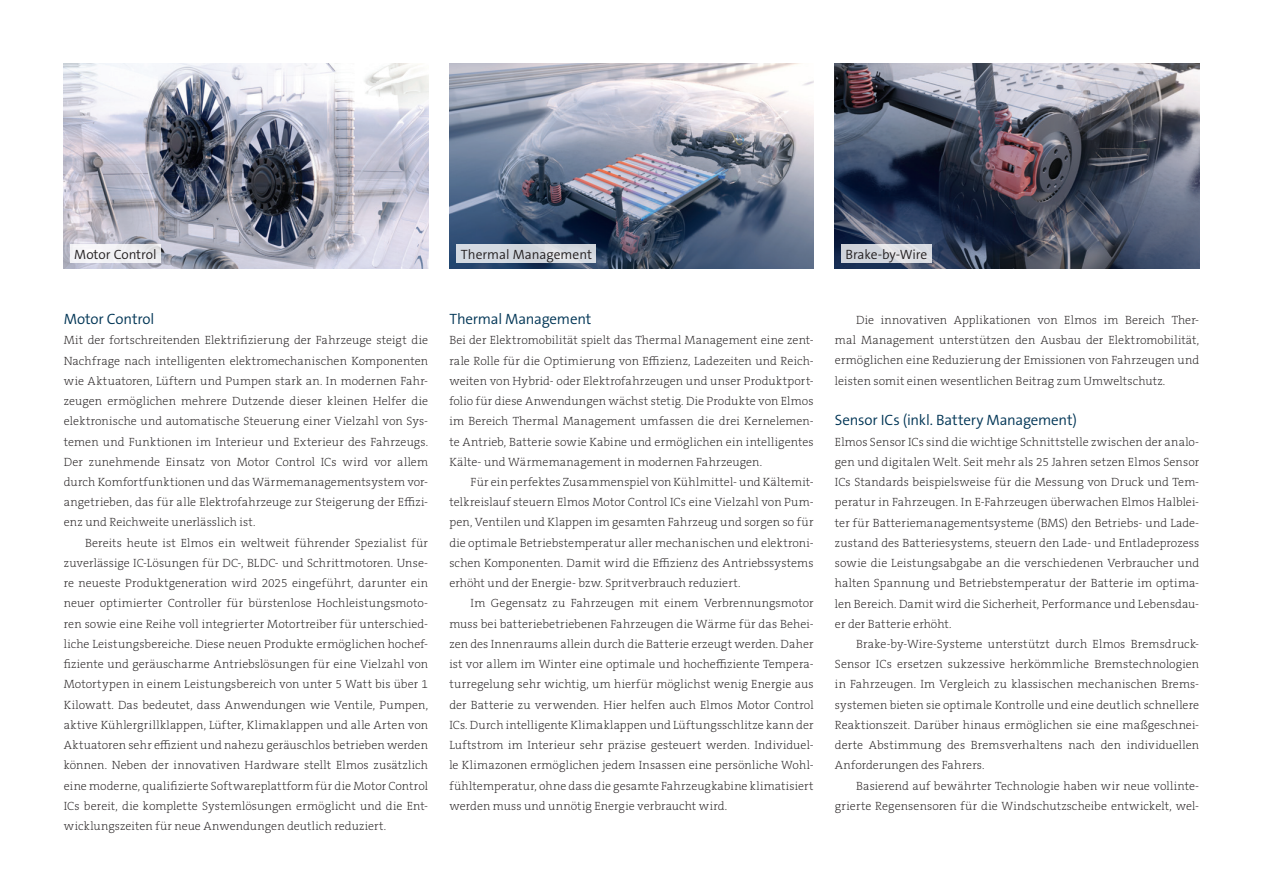
<style>
.page{position:relative;width:1263px;height:893px;background:#fff}
.page>*{position:absolute;margin:0;border:0;box-sizing:border-box;transform-origin:0 0}
.t1{font:300 15px "The Sans B W4";letter-spacing:-.015em;color:#003555}
.t2{font:300 13.5px "The Sans B W4";color:#231f20}
.t3{font:200 12px/20.2px "The Serif B W2";letter-spacing:.005em;color:#231f20;text-align:justify}
</style>
<div class="page">
<img style="left:64px;top:64px;width:364px;height:205px">
<img style="left:449px;top:64px;width:365px;height:205px">
<img style="left:835px;top:64px;width:364px;height:205px">
<div style="left:70px;top:244px;width:91px;height:19px;background:linear-gradient(to right,#f9f8fb,#e8e9eb)"></div>
<svg style="left:457px;top:244px;width:139px;height:19px;background:#d4d9e0"></svg>
<svg style="left:841px;top:244px;width:90px;height:19px;background:#d7dae0"></svg>
<p class="t2" style="left:74px;top:246px;width:84px">Motor Control</p>
<p class="t2" style="left:461px;top:246px;width:133px">Thermal Management</p>
<p class="t2" style="left:845px;top:246px;width:83px">Brake-by-Wire</p>
<p class="t1" style="left:64px;top:309px;width:92px">Motor Control</p>
<p class="t3" style="left:64px;top:330px;width:366px">Mit der fortschreitenden Elektrifizierung der Fahrzeuge steigt die Nachfrage nach intelligenten elektromechanischen Komponenten wie Aktuatoren, Lüftern und Pumpen stark an. In modernen Fahr&shy;zeugen ermöglichen mehrere Dutzende dieser kleinen Helfer die elektronische und automatische Steuerung einer Vielzahl von Sys&shy;temen und Funktionen im Interieur und Exterieur des Fahrzeugs.<br>Der zunehmende Einsatz von Motor Control ICs wird vor allem durch Komfortfunktionen und das Wärmemanagementsystem vor&shy;angetrieben, das für alle Elektrofahrzeuge zur Steigerung der Effizi&shy;enz und Reichweite unerlässlich ist.</p>
<p class="t3" style="left:64px;top:533px;width:366px;text-indent:21px">Bereits heute ist Elmos ein weltweit führender Spezialist für zuverlässige IC-Lösungen für DC-, BLDC- und Schrittmotoren. Unse&shy;re neueste Produktgeneration wird 2025 eingeführt, darunter ein neuer optimierter Controller für bürstenlose Hochleistungsmoto&shy;ren sowie eine Reihe voll integrierter Motortreiber für unterschied&shy;liche Leistungsbereiche. Diese neuen Produkte ermöglichen hochef&shy;fiziente und geräuscharme Antriebslösungen für eine Vielzahl von Motortypen in einem Leistungsbereich von unter 5 Watt bis über 1<br>Kilowatt. Das bedeutet, dass Anwendungen wie Ventile, Pumpen, aktive Kühlergrillklappen, Lüfter, Klimaklappen und alle Arten von Aktuatoren sehr effizient und nahezu geräuschlos betrieben werden können. Neben der innovativen Hardware stellt Elmos zusätzlich eine moderne, qualifizierte Softwareplattform für die Motor Control ICs bereit, die komplette Systemlösungen ermöglicht und die Ent&shy;wicklungszeiten für neue Anwendungen deutlich reduziert.</p>
<p class="t1" style="left:449px;top:309px;width:144px">Thermal Management</p>
<p class="t3" style="left:449px;top:330px;width:366px">Bei der Elektromobilität spielt das Thermal Management eine zent&shy;rale Rolle für die Optimierung von Effizienz, Ladezeiten und Reich&shy;weiten von Hybrid- oder Elektrofahrzeugen und unser Produktport&shy;folio für diese Anwendungen wächst stetig. Die Produkte von Elmos im Bereich Thermal Management umfassen die drei Kernelemen&shy;te Antrieb, Batterie sowie Kabine und ermöglichen ein intelligentes Kälte- und Wärmemanagement in modernen Fahrzeugen.</p>
<p class="t3" style="left:449px;top:472px;width:366px;text-indent:21px">Für ein perfektes Zusammenspiel von Kühlmittel- und Kältemit&shy;telkreislauf steuern Elmos Motor Control ICs eine Vielzahl von Pum&shy;pen, Ventilen und Klappen im gesamten Fahrzeug und sorgen so für die optimale Betriebstemperatur aller mechanischen und elektroni&shy;schen Komponenten. Damit wird die Effizienz des Antriebssystems erhöht und der Energie- bzw. Spritverbrauch reduziert.</p>
<p class="t3" style="left:449px;top:593px;width:366px;text-indent:21px">Im Gegensatz zu Fahrzeugen mit einem Verbrennungsmotor muss bei batteriebetriebenen Fahrzeugen die Wärme für das Behei&shy;zen des Innenraums allein durch die Batterie erzeugt werden. Daher ist vor allem im Winter eine optimale und hocheffiziente Tempera&shy;turregelung sehr wichtig, um hierfür möglichst wenig Energie aus der Batterie zu verwenden. Hier helfen auch Elmos Motor Control ICs. Durch intelligente Klimaklappen und Lüftungsschlitze kann der Luftstrom im Interieur sehr präzise gesteuert werden. Individuel&shy;le Klimazonen ermöglichen jedem Insassen eine persönliche Wohl&shy;fühltemperatur, ohne dass die gesamte Fahrzeugkabine klimatisiert werden muss und unnötig Energie verbraucht wird.</p>
<p class="t3" style="left:835px;top:310px;width:366px;text-indent:21px">Die innovativen Applikationen von Elmos im Bereich Ther&shy;mal Management unterstützen den Ausbau der Elektromobilität, ermöglichen eine Reduzierung der Emissionen von Fahrzeugen und leisten somit einen wesentlichen Beitrag zum Umweltschutz.</p>
<p class="t1" style="left:835px;top:411px;width:243px">Sensor ICs (inkl. Battery Management)</p>
<p class="t3" style="left:835px;top:431px;width:366px">Elmos Sensor ICs sind die wichtige Schnittstelle zwischen der analo&shy;gen und digitalen Welt. Seit mehr als 25 Jahren setzen Elmos Sensor ICs Standards beispielsweise für die Messung von Druck und Tem&shy;peratur in Fahrzeugen. In E-Fahrzeugen überwachen Elmos Halblei&shy;ter für Batteriemanagementsysteme (BMS) den Betriebs- und Lade&shy;zustand des Batteriesystems, steuern den Lade- und Entladeprozess sowie die Leistungsabgabe an die verschiedenen Verbraucher und halten Spannung und Betriebstemperatur der Batterie im optima&shy;len Bereich. Damit wird die Sicherheit, Performance und Lebensdau&shy;er der Batterie erhöht.</p>
<p class="t3" style="left:835px;top:634px;width:366px;text-indent:21px">Brake-by-Wire-Systeme unterstützt durch Elmos Bremsdruck-Sensor ICs ersetzen sukzessive herkömmliche Bremstechnologien in Fahrzeugen. Im Vergleich zu klassischen mechanischen Brems&shy;systemen bieten sie optimale Kontrolle und eine deutlich schnellere Reaktionszeit. Darüber hinaus ermöglichen sie eine maßgeschnei&shy;derte Abstimmung des Bremsverhaltens nach den individuellen Anforderungen des Fahrers.</p>
<p class="t3" style="left:835px;top:776px;width:366px;text-align:right">Basierend auf bewährter Technologie haben wir neue vollinte&shy;grierte Regensensoren für die Windschutzscheibe entwickelt, wel-</p>
</div>
